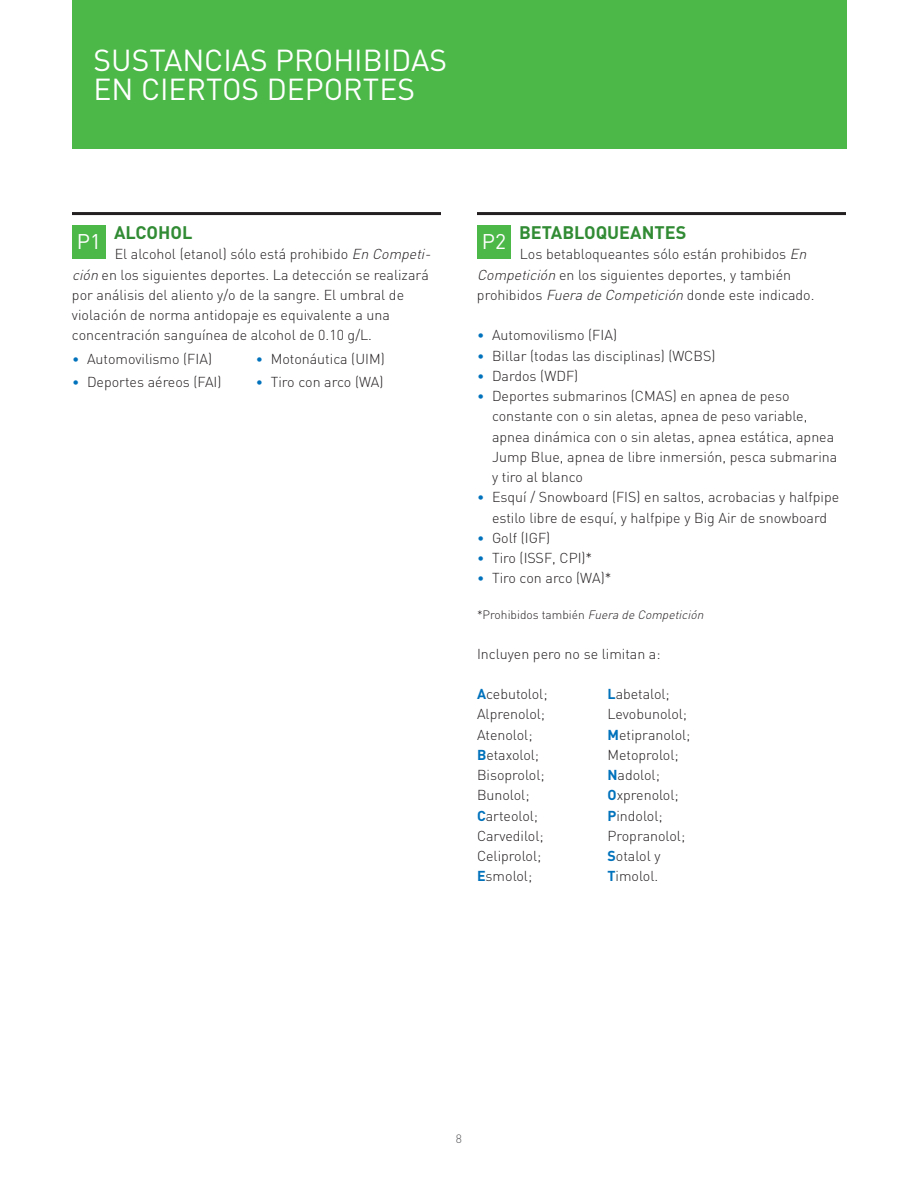
<style>
.page{position:relative;width:918px;height:1188px;background:#fff}
.page>*{position:absolute;margin:0;border:0;box-sizing:border-box;transform-origin:0 0}
.t1{font:30px/28.5px "DIN";color:#fff}
.t2{font:21px "DIN";color:#fff}
.t3{font:700 18px "DIN";color:#318b34}
.t4{font:300 14.25px/20.2px "DIN";color:#231f20}
.t5{font:300 12px "DIN";color:#231f20}
.t6{font:300 12px "DIN";color:#57585a}
.s1{font-style:italic}
.s2{font-size:13.5px;color:#0072bc}
.s3{font-weight:700;color:#0072bc}
</style>
<div class="page">
<div style="left:72px;top:0;width:774px;height:148px;background:#4cb848"></div>
<hr style="left:72px;top:212px;width:369px;height:3px;background:#231f20">
<div style="left:72px;top:225px;width:34px;height:34px;background:#4cb848"></div>
<hr style="left:477px;top:212px;width:369px;height:3px;background:#231f20">
<div style="left:477px;top:225px;width:34px;height:34px;background:#4cb848"></div>
<h1 class="t1" style="left:94px;top:46px;width:355px">SUSTANCIAS PROHIBIDAS<br>EN CIERTOS DEPORTES</h1>
<p class="t3" style="left:114px;top:221px;width:80px">ALCOHOL</p>
<p class="t4" style="left:72px;top:244px;width:364px;text-indent:43px">El alcohol (etanol) sólo está prohibido <span class="s1">En Competi&shy;ción</span> en los siguientes deportes. La detección se realizará por análisis del aliento y/o de la sangre. El umbral de violación de norma antidopaje es equivalente a una concentración sanguínea de alcohol de 0.10 g/L.</p>
<p class="t4" style="left:72px;top:348px;width:142px"><span class="s2">•</span> Automovilismo (FIA)</p>
<p class="t4" style="left:256px;top:348px;width:131px"><span class="s2">•</span> Motonáutica (UIM)</p>
<p class="t4" style="left:72px;top:372px;width:151px"><span class="s2">•</span> Deportes aéreos (FAI)</p>
<p class="t4" style="left:256px;top:372px;width:129px"><span class="s2">•</span> Tiro con arco (WA)</p>
<h2 class="t2" style="left:77px;top:228px;width:26px">P1</h2>
<p class="t3" style="left:519px;top:221px;width:169px">BETABLOQUEANTES</p>
<p class="t4" style="left:477px;top:244px;width:339px;text-indent:43px">Los betabloqueantes sólo están prohibidos <span class="s1">En<br>Competición</span> en los siguientes deportes, y también prohibidos <span class="s1">Fuera de Competición</span> donde este indicado.</p>
<p class="t4" style="left:477px;top:325px;width:142px"><span class="s2">•</span> Automovilismo (FIA)</p>
<p class="t4" style="left:477px;top:345px;width:240px"><span class="s2">•</span> Billar (todas las disciplinas) (WCBS)</p>
<p class="t4" style="left:477px;top:365px;width:103px"><span class="s2">•</span> Dardos (WDF)</p>
<p class="t4" style="left:492px;top:386px;width:347px;text-indent:-15px"><span class="s2">•</span> Deportes submarinos (CMAS) en apnea de peso constante con o sin aletas, apnea de peso variable, apnea dinámica con o sin aletas, apnea estática, apnea Jump Blue, apnea de libre inmersión, pesca submarina y tiro al blanco</p>
<p class="t4" style="left:477px;top:487px;width:364px;text-align:center"><span class="s2">•</span> Esquí / Snowboard (FIS) en saltos, acrobacias y halfpipe estilo libre de esquí, y halfpipe y Big Air de snowboard</p>
<p class="t4" style="left:477px;top:527px;width:75px"><span class="s2">•</span> Golf (IGF)</p>
<p class="t4" style="left:477px;top:548px;width:117px"><span class="s2">•</span> Tiro (ISSF, CPI)*</p>
<p class="t4" style="left:477px;top:568px;width:136px"><span class="s2">•</span> Tiro con arco (WA)*</p>
<p class="t5" style="left:477px;top:607px;width:231px">*Prohibidos también <span class="s1">Fuera de Competición</span></p>
<h2 class="t2" style="left:482px;top:228px;width:26px">P2</h2>
<p class="t4" style="left:477px;top:643px;width:185px">Incluyen pero no se limitan a:</p>
<p class="t4" style="left:477px;top:684px;width:72px"><span class="s3">A</span>cebutolol;<br>Alprenolol;<br>Atenolol;<br><span class="s3">B</span>etaxolol;<br>Bisoprolol;<br>Bunolol;<br><span class="s3">C</span>arteolol;<br>Carvedilol;<br>Celiprolol;<br><span class="s3">E</span>smolol;</p>
<p class="t4" style="left:608px;top:684px;width:84px"><span class="s3">L</span>abetalol;<br>Levobunolol;<br><span class="s3">M</span>etipranolol;<br>Metoprolol;<br><span class="s3">N</span>adolol;<br><span class="s3">O</span>xprenolol;<br><span class="s3">P</span>indolol;<br>Propranolol;<br><span class="s3">S</span>otalol y<br><span class="s3">T</span>imolol.</p>
<p class="t6" style="left:456px;top:1131px;width:8px">8</p>
</div>
